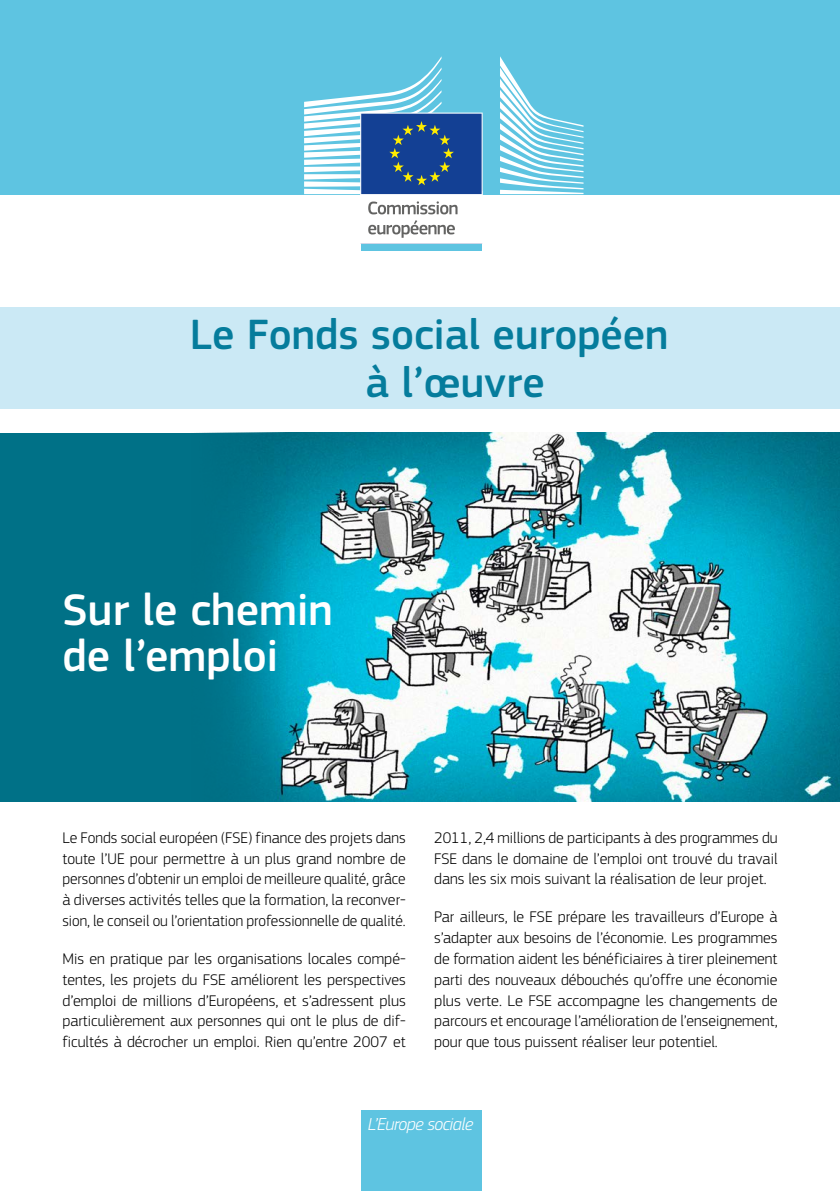
<style>
.page{position:relative;width:840px;height:1191px;background:#fff}
.page>*{position:absolute;margin:0;border:0;box-sizing:border-box;transform-origin:0 0}
.Running{font:500 46px/46px "EC Square Sans Pro";color:#fff}
.Header_I{font:500 44px "EC Square Sans Pro";color:#057c9c}
.t1{font:italic 300 18px "EC Square Sans Pro";letter-spacing:-.03em;color:#fff}
.Body{font:300 16px/20.8px "EC Square Sans Pro";color:#000;text-align:justify}
</style>
<div class="page">
<div style="left:0;top:307px;width:839px;height:102px;background:#cbe9f5"></div>
<div style="left:0;top:0;width:839px;height:194px;background:#5ec4e1"></div>
<div style="left:361px;top:1110px;width:120px;height:81px;background:#5ec4e1"></div>
<div style="left:361px;top:243px;width:120px;height:7px;background:#5ec4e1"></div>
<svg style="left:500px;top:56px;width:83px;height:138px"></svg>
<svg style="left:304px;top:56px;width:178px;height:188px"></svg>
<div style="left:0;top:433px;width:839px;height:368px;background:#007187"></div>
<img style="left:229px;top:433px;width:610px;height:368px">
<p class="Header_I" style="left:190px;top:309px;width:480px">Le Fonds social européen</p>
<p class="Header_I" style="left:365px;top:357px;width:181px">à l’œuvre</p>
<h1 class="Running" style="left:63px;top:588px;width:271px">Sur le chemin de l’emploi</h1>
<p class="Body" style="left:62px;top:827px;width:345px">Le Fonds social européen (FSE) finance des projets dans toute l’UE pour permettre à un plus grand nombre de personnes d’obtenir un emploi de meilleure qualité, grâce à diverses activités telles que la formation, la reconver&shy;sion, le conseil ou l’orientation professionnelle de qualité.</p>
<p class="Body" style="left:62px;top:948px;width:345px">Mis en pratique par les organisations locales compé&shy;tentes, les projets du FSE améliorent les perspectives d’emploi de millions d’Européens, et s’adressent plus particulièrement aux personnes qui ont le plus de dif&shy;ficultés à décrocher un emploi. Rien qu’entre 2007 et</p>
<p class="Body" style="left:434px;top:827px;width:345px">2011, 2,4 millions de participants à des programmes du FSE dans le domaine de l’emploi ont trouvé du travail dans les six mois suivant la réalisation de leur projet.</p>
<p class="Body" style="left:434px;top:906px;width:345px">Par ailleurs, le FSE prépare les travailleurs d’Europe à s’adapter aux besoins de l’économie. Les programmes de formation aident les bénéficiaires à tirer pleinement parti des nouveaux débouchés qu’offre une économie plus verte. Le FSE accompagne les changements de parcours et encourage l’amélioration de l’enseignement, pour que tous puissent réaliser leur potentiel.</p>
<p class="t1" style="left:368px;top:1113px;width:107px">L’Europe sociale</p>
</div>
